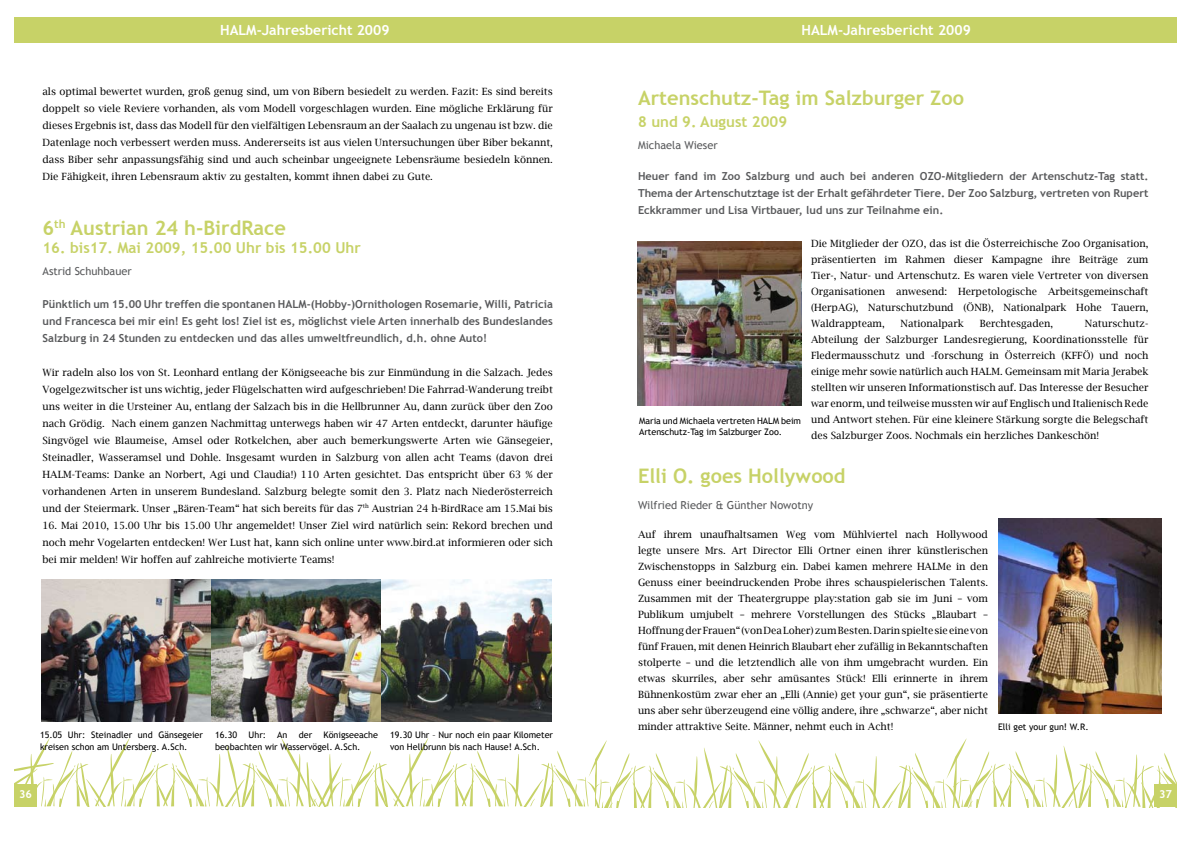
<style>
.page{position:relative;width:1191px;height:842px;background:#fff}
.page>*{position:absolute;margin:0;border:0;box-sizing:border-box;transform-origin:0 0}
.t1{font:700 20px "Trebuchet MS";color:#c7d267}
.t2{font:700 15px "Trebuchet MS";color:#c7d267}
.t3{font:700 14px "Trebuchet MS";color:#fff}
.t4{font:700 11px/17px "Trebuchet MS";color:#58595b;text-align:justify}
.t5{font:11px "Trebuchet MS";color:#58595b}
.t6{font:700 11px "Trebuchet MS";color:#fff}
.t7{font:10px/16px "Lucida Bright";color:#000;text-align:justify}
.t8{font:9px/12px "Trebuchet MS";color:#000}
</style>
<div class="page">
<div style="left:14px;top:17px;width:581px;height:26px;background:#c7d267"></div>
<div style="left:595px;top:17px;width:581px;height:26px;background:#c7d267"></div>
<svg style="left:14px;top:738px;width:1162px;height:69px"></svg>
<div style="left:1154px;top:784px;width:22px;height:22px;background:#c7d267"></div>
<img style="left:638px;top:241px;width:163px;height:165px">
<img style="left:41px;top:580px;width:510px;height:141px">
<img style="left:998px;top:519px;width:163px;height:195px">
<h3 class="t3" style="left:220px;top:21px;width:171px">HALM-Jahresbericht 2009</h3>
<p class="t7" style="left:43px;top:83px;width:512px;line-height:17px">als optimal bewertet wurden, groß genug sind, um von Bibern besiedelt zu werden. Fazit: Es sind bereits doppelt so viele Reviere vorhanden, als vom Modell vorgeschlagen wurden. Eine mögliche Erklärung für dieses Ergebnis ist, dass das Modell für den vielfältigen Lebensraum an der Saalach zu ungenau ist bzw. die Datenlage noch verbessert werden muss. Andererseits ist aus vielen Untersuchungen über Biber bekannt, dass Biber sehr anpassungsfähig sind und auch scheinbar ungeeignete Lebensräume besiedeln können.<br>Die Fähigkeit, ihren Lebensraum aktiv zu gestalten, kommt ihnen dabei zu Gute.</p>
<h1 class="t1" style="left:43px;top:215px;width:245px">6<sup>th</sup> Austrian 24 h-BirdRace</h1>
<h2 class="t2" style="left:43px;top:238px;width:320px">16. bis17. Mai 2009, 15.00 Uhr bis 15.00 Uhr</h2>
<p class="t5" style="left:43px;top:265px;width:91px">Astrid Schuhbauer</p>
<p class="t4" style="left:43px;top:295px;width:512px">Pünktlich um 15.00 Uhr treffen die spontanen HALM-(Hobby-)Ornithologen Rosemarie, Willi, Patricia und Francesca bei mir ein! Es geht los! Ziel ist es, möglichst viele Arten innerhalb des Bundeslandes Salzburg in 24 Stunden zu entdecken und das alles umweltfreundlich, d.h. ohne Auto!</p>
<p class="t7" style="left:43px;top:364px;width:512px;line-height:17px">Wir radeln also los von St. Leonhard entlang der Königseeache bis zur Einmündung in die Salzach. Jedes Vogelgezwitscher ist uns wichtig, jeder Flügelschatten wird aufgeschrieben! Die Fahrrad-Wanderung treibt uns weiter in die Ursteiner Au, entlang der Salzach bis in die Hellbrunner Au, dann zurück über den Zoo nach Grödig. Nach einem ganzen Nachmittag unterwegs haben wir 47 Arten entdeckt, darunter häufige Singvögel wie Blaumeise, Amsel oder Rotkelchen, aber auch bemerkungswerte Arten wie Gänsegeier, Steinadler, Wasseramsel und Dohle. Insgesamt wurden in Salzburg von allen acht Teams (davon drei HALM-Teams: Danke an Norbert, Agi und Claudia!) 110 Arten gesichtet. Das entspricht über 63 % der vorhandenen Arten in unserem Bundesland. Salzburg belegte somit den 3. Platz nach Niederösterreich und der Steiermark. Unser „Bären-Team“ hat sich bereits für das 7<sup>th</sup> Austrian 24 h-BirdRace am 15.Mai bis</p>
<p class="t7" style="left:43px;top:517px;width:512px;line-height:17px">16. Mai 2010, 15.00 Uhr bis 15.00 Uhr angemeldet! Unser Ziel wird natürlich sein: Rekord brechen und noch mehr Vogelarten entdecken! Wer Lust hat, kann sich online unter www.bird.at informieren oder sich bei mir melden! Wir hoffen auf zahlreiche motivierte Teams!</p>
<p class="t8" style="left:40px;top:729px;width:164px">15.05 Uhr: Steinadler und Gänsegeier kreisen schon am Untersberg. A.Sch.</p>
<p class="t8" style="left:215px;top:729px;width:24px">16.30</p>
<p class="t8" style="left:249px;top:729px;width:40px">Uhr: An</p>
<p class="t8" style="left:299px;top:729px;width:15px">der</p>
<p class="t8" style="left:215px;top:729px;width:164px;text-indent:108px">Königseeache beobachten wir Wasservögel. A.Sch.</p>
<p class="t8" style="left:390px;top:729px;width:164px">19.30 Uhr – Nur noch ein paar Kilometer von Hellbrunn bis nach Hause! A.Sch.</p>
<p class="t6" style="left:19px;top:787px;width:14px">36</p>
<h3 class="t3" style="left:801px;top:21px;width:171px">HALM-Jahresbericht 2009</h3>
<h1 class="t1" style="left:638px;top:86px;width:327px">Artenschutz-Tag im Salzburger Zoo</h1>
<h2 class="t2" style="left:638px;top:113px;width:151px">8 und 9. August 2009</h2>
<p class="t5" style="left:638px;top:139px;width:81px">Michaela Wieser</p>
<p class="t4" style="left:638px;top:168px;width:512px">Heuer fand im Zoo Salzburg und auch bei anderen OZO-Mitgliedern der Artenschutz-Tag statt.<br>Thema der Artenschutztage ist der Erhalt gefährdeter Tiere. Der Zoo Salzburg, vertreten von Rupert Eckkrammer und Lisa Virtbauer, lud uns zur Teilnahme ein.</p>
<p class="t7" style="left:811px;top:235px;width:339px">Die Mitglieder der OZO, das ist die Österreichische Zoo Organisation, präsentierten im Rahmen dieser Kampagne ihre Beiträge zum Tier-, Natur- und Artenschutz. Es waren viele Vertreter von diversen Organisationen anwesend: Herpetologische Arbeitsgemeinschaft (HerpAG), Naturschutzbund (ÖNB), Nationalpark Hohe Tauern, Waldrappteam,</p>
<p class="t7" style="left:811px;top:315px;width:339px;text-indent:274px">Naturschutz-Abteilung der Salzburger Landesregierung, Koordinationsstelle für Fledermausschutz und -forschung in Österreich (KFFÖ) und noch einige mehr sowie natürlich auch HALM. Gemeinsam mit Maria Jerabek stellten wir unseren Informationstisch auf. Das Interesse der Besucher war enorm, und teilweise mussten wir auf Englisch und Italienisch Rede und Antwort stehen. Für eine kleinere Stärkung sorgte die Belegschaft des Salzburger Zoos. Nochmals ein herzliches Dankeschön!</p>
<h1 class="t1" style="left:638px;top:463px;width:209px">Elli O. goes Hollywood</h1>
<p class="t5" style="left:638px;top:499px;width:177px">Wilfried Rieder &amp; Günther Nowotny</p>
<p class="t7" style="left:638px;top:527px;width:351px">Auf ihrem unaufhaltsamen Weg vom Mühlviertel nach Hollywood legte unsere Mrs. Art Director Elli Ortner einen ihrer künstlerischen Zwischenstopps in Salzburg ein. Dabei kamen mehrere HALMe in den Genuss einer beeindruckenden Probe ihres schauspielerischen Talents.<br>Zusammen mit der Theatergruppe play:station gab sie im Juni – vom Publikum umjubelt – mehrere Vorstellungen des Stücks „Blaubart – Hoffnung der Frauen“ (von Dea Loher) zum Besten. Darin spielte sie eine von fünf Frauen, mit denen Heinrich Blaubart eher zufällig in Bekanntschaften stolperte – und die letztendlich alle von ihm umgebracht wurden. Ein etwas skurriles, aber sehr amüsantes Stück! Elli erinnerte in ihrem Bühnenkostüm zwar eher an „Elli (Annie) get your gun“, sie präsentierte uns aber sehr überzeugend eine völlig andere, ihre „schwarze“, aber nicht minder attraktive Seite. Männer, nehmt euch in Acht!</p>
<p class="t7" style="left:900px;top:315px;width:65px">Nationalpark</p>
<p class="t7" style="left:979px;top:315px;width:75px">Berchtesgaden,</p>
<p class="t8" style="left:639px;top:416px;width:163px;line-height:11px">Maria und Michaela vertreten HALM beim<br>Artenschutz-Tag im Salzburger Zoo.</p>
<p class="t8" style="left:998px;top:721px;width:92px">Elli get your gun! W.R.</p>
<p class="t6" style="left:1159px;top:787px;width:14px">37</p>
</div>
